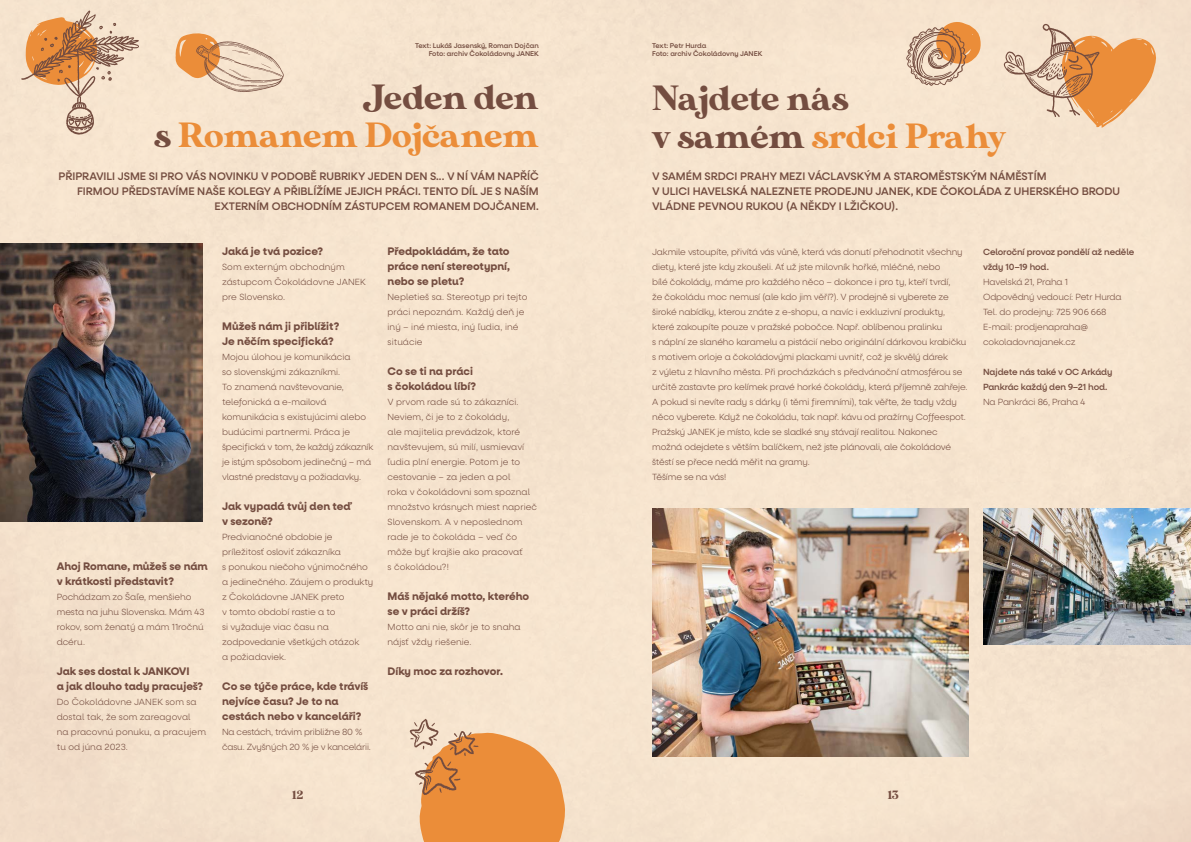
<style>
.page{position:relative;width:1191px;height:842px;background:#f6e4ce}
.page>*{position:absolute;margin:0;border:0;box-sizing:border-box;transform-origin:0 0}
.t1{font:35px "MADE Sunflower";color:#eb8d39}
.t2{font:35px "MADE Sunflower";color:#744d40}
.t3{font:12px "MADE Sunflower";color:#744d40}
.t4{font:700 11px/15px "Neulis Alt";color:#744d40}
.t5{font:500 11px/15px "Neulis Alt";color:#744d40;text-align:right}
.t6{font:300 9px/15px "Neulis Alt";letter-spacing:-.01em;color:#744d40}
.t7{font:300 9px/15px "Neulis Alt";letter-spacing:.01em;color:#744d40}
.t8{font:500 9px/15px "Neulis Alt";letter-spacing:-.01em;color:#744d40}
.t9{font:500 7px "Neulis Alt";color:#744d40}
.s1{color:#744d40}
</style>
<div class="page">
<img style="left:0;top:244px;width:203px;height:278px">
<img style="left:652px;top:509px;width:317px;height:248px">
<img style="left:983px;top:509px;width:208px;height:136px">
<svg style="left:409px;top:719px;width:156px;height:123px"></svg>
<svg style="left:175px;top:33px;width:109px;height:59px"></svg>
<svg style="left:21px;top:10px;width:118px;height:125px"></svg>
<svg style="left:906px;top:22px;width:74px;height:64px"></svg>
<svg style="left:1003px;top:24px;width:153px;height:104px"></svg>
<p class="t9" style="left:415px;top:41px;width:125px">Text: Lukáš Jasenský, Roman Dojčan</p>
<p class="t9" style="left:429px;top:50px;width:112px">Foto: archiv Čokoládovny JANEK</p>
<p class="t2" style="left:362px;top:78px;width:178px">Jeden den</p>
<p class="t1" style="left:154px;top:116px;width:386px"><span class="s1">s</span> Romanem Dojčanem</p>
<p class="t9" style="left:652px;top:41px;width:56px">Text: Petr Hurda</p>
<p class="t9" style="left:652px;top:50px;width:112px">Foto: archiv Čokoládovny JANEK</p>
<p class="t2" style="left:652px;top:78px;width:198px">Najdete nás</p>
<p class="t1" style="left:652px;top:116px;width:355px"><span class="s1">v samém</span> srdci Prahy</p>
<p class="t5" style="left:58px;top:169px;width:482px">PŘIPRAVILI JSME SI PRO VÁS NOVINKU V PODOBĚ RUBRIKY JEDEN DEN S... V NÍ VÁM NAPŘÍČ<br>FIRMOU PŘEDSTAVÍME NAŠE KOLEGY A PŘIBLÍŽÍME JEJICH PRÁCI. TENTO DÍL JE S NAŠÍM<br>EXTERNÍM OBCHODNÍM ZÁSTUPCEM ROMANEM DOJČANEM.</p>
<p class="t5" style="left:652px;top:169px;width:469px;text-align:left">V SAMÉM SRDCI PRAHY MEZI VÁCLAVSKÝM A STAROMĚSTSKÝM NÁMĚSTÍM<br>V ULICI HAVELSKÁ NALEZNETE PRODEJNU JANEK, KDE ČOKOLÁDA Z UHERSKÉHO BRODU<br>VLÁDNE PEVNOU RUKOU (A NĚKDY I LŽIČKOU).</p>
<p class="t4" style="left:57px;top:559px;width:152px">Ahoj Romane, můžeš se nám v krátkosti představit?</p>
<p class="t6" style="left:57px;top:590px;width:149px">Pochádzam zo Šaľe, menšieho mesta na juhu Slovenska. Mám 43 rokov, som ženatý a mám 11ročnú dcéru.</p>
<p class="t4" style="left:57px;top:664px;width:148px">Jak ses dostal k JANKOVI<br>a jak dlouho tady pracuješ?</p>
<p class="t7" style="left:57px;top:695px;width:141px">Do Čokoládovne JANEK som sa dostal tak, že som zareagoval</p>
<p class="t7" style="left:57px;top:725px;width:151px">na pracovnú ponuku, a pracujem tu od júna 2023.</p>
<p class="t4" style="left:222px;top:244px;width:102px">Jaká je tvá pozice?</p>
<p class="t7" style="left:222px;top:260px;width:145px">Som externým obchodným zástupcom Čokoládovne JANEK pre Slovensko.</p>
<p class="t4" style="left:222px;top:319px;width:119px">Můžeš nám ji přiblížit?</p>
<p class="t4" style="left:222px;top:334px;width:113px">Je něčím specifická?</p>
<p class="t6" style="left:222px;top:350px;width:153px">Mojou úlohou je komunikácia<br>so slovenskými zákazníkmi.<br>To znamená navštevovanie, telefonická a e-mailová komunikácia s existujúcimi alebo budúcimi partnermi. Práca je špecifická v tom, že každý zákazník je istým spôsobom jedinečný – má vlastné predstavy a požiadavky.</p>
<p class="t4" style="left:222px;top:499px;width:131px">Jak vypadá tvůj den teď v sezoně?</p>
<p class="t6" style="left:222px;top:530px;width:153px">Predvianočné obdobie je príležitosť osloviť zákazníka<br>s ponukou niečoho výnimočného a jedinečného. Záujem o produkty z Čokoládovne JANEK preto<br>v tomto období rastie a to<br>si vyžaduje viac času na zodpovedanie všetkých otázok<br>a požiadaviek.</p>
<p class="t4" style="left:222px;top:679px;width:148px">Co se týče práce, kde trávíš nejvíce času? Je to na cestách nebo v kanceláři?</p>
<p class="t6" style="left:222px;top:725px;width:150px">Na cestách, trávim približne 80 % času. Zvyšných 20 % je v kancelárii.</p>
<p class="t4" style="left:387px;top:244px;width:124px;text-align:justify">Předpokládám, že tato práce není stereotypní, nebo se pletu?</p>
<p class="t7" style="left:387px;top:290px;width:141px">Nepletieš sa. Stereotyp pri tejto práci nepoznám. Každý deň je iný – iné miesta, iný ľudia, iné situácie</p>
<p class="t4" style="left:387px;top:364px;width:90px">Co se ti na práci s čokoládou líbí?</p>
<p class="t7" style="left:387px;top:395px;width:151px">V prvom rade sú to zákazníci.<br>Neviem, či je to z čokolády,<br>ale majitelia prevádzok, ktoré navštevujem, sú milí, usmievaví ľudia plní energie. Potom je to cestovanie – za jeden a pol<br>roka v čokoládovni som spoznal množstvo krásnych miest naprieč<br>Slovenskom. A v neposlednom rade je to čokoláda – veď čo môže byť krajšie ako pracovať<br>s čokoládou?!</p>
<p class="t4" style="left:387px;top:589px;width:143px">Máš nějaké motto, kterého se v práci držíš?</p>
<p class="t7" style="left:387px;top:620px;width:134px">Motto ani nie, skôr je to snaha nájsť vždy riešenie.</p>
<p class="t4" style="left:387px;top:664px;width:117px">Díky moc za rozhovor.</p>
<p class="t6" style="left:652px;top:245px;width:317px">Jakmile vstoupíte, přivítá vás vůně, která vás donutí přehodnotit všechny diety, které jste kdy zkoušeli. Ať už jste milovník hořké, mléčné, nebo<br>bílé čokolády, máme pro každého něco – dokonce i pro ty, kteří tvrdí,<br>že čokoládu moc nemusí (ale kdo jim věří?). V prodejně si vyberete ze široké nabídky, kterou znáte z e-shopu, a navíc i exkluzivní produkty, které zakoupíte pouze v pražské pobočce. Např. oblíbenou pralinku<br>s náplní ze slaného karamelu a pistácií nebo originální dárkovou krabičku s motivem orloje a čokoládovými plackami uvnitř, což je skvělý dárek<br>z výletu z hlavního města. Při procházkách s předvánoční atmosférou se určitě zastavte pro kelímek pravé horké čokolády, která příjemně zahřeje.<br>A pokud si nevíte rady s dárky (i těmi firemními), tak věřte, že tady vždy něco vyberete. Když ne čokoládu, tak např. kávu od pražírny Coffeespot.<br>Pražský JANEK je místo, kde se sladké sny stávají realitou. Nakonec možná odejdete s větším balíčkem, než jste plánovali, ale čokoládové štěstí se přece nedá měřit na gramy.</p>
<p class="t6" style="left:652px;top:470px;width:76px">Těšíme se na vás!</p>
<h2 class="t3" style="left:292px;top:789px;width:12px">12</h2>
<h2 class="t3" style="left:888px;top:789px;width:12px">13</h2>
<p class="t8" style="left:983px;top:245px;width:153px">Celoroční provoz pondělí až neděle vždy 10–19 hod.</p>
<p class="t6" style="left:983px;top:275px;width:86px">Havelská 21, Praha 1</p>
<p class="t6" style="left:983px;top:290px;width:140px">Odpovědný vedoucí: Petr Hurda</p>
<p class="t6" style="left:983px;top:305px;width:125px">Tel. do prodejny: 725 906 668</p>
<p class="t6" style="left:983px;top:320px;width:106px">E-mail: prodjenapraha@ cokoladovnajanek.cz</p>
<p class="t8" style="left:983px;top:365px;width:131px">Najdete nás také v OC Arkády<br>Pankrác každý den 9–21 hod.</p>
<p class="t6" style="left:983px;top:395px;width:104px">Na Pankráci 86, Praha 4</p>
</div>
